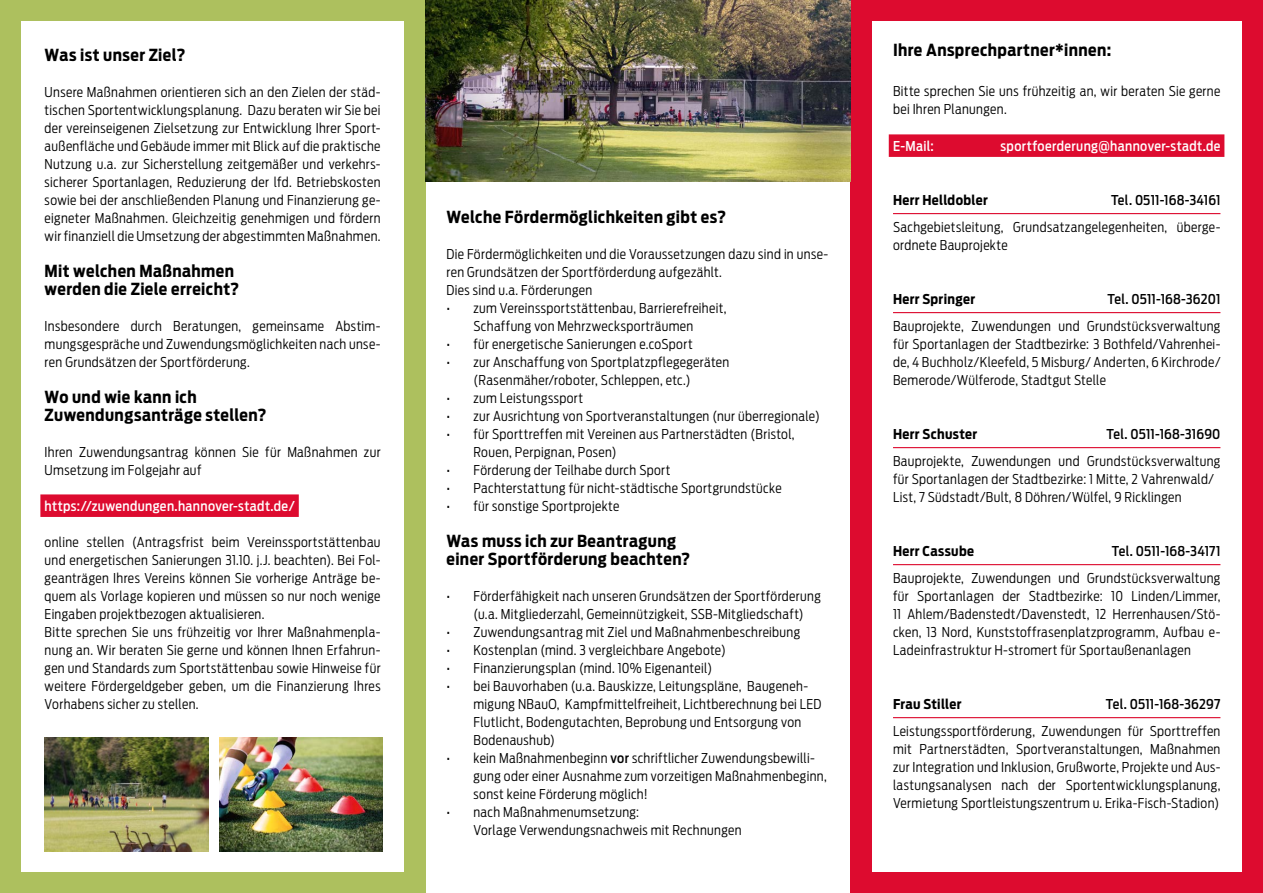
<style>
.page{position:relative;width:1263px;height:893px;background:#fff}
.page>*{position:absolute;margin:0;border:0;box-sizing:border-box;transform-origin:0 0}
.t1{font:700 16.5px/18px "Antenna Cond";letter-spacing:.025em;color:#000}
.t2{font:300 13.5px/18px "Antenna Cond";letter-spacing:.025em;color:#000}
.t3{font:500 13.5px "Antenna Cond";letter-spacing:.01em;color:#000}
.t4{font:500 13.5px "Antenna Cond";letter-spacing:.03em;color:#fff}
.t5{font:700 13.5px "Antenna Cond";letter-spacing:.025em;color:#000}
.s1{font-weight:500}
</style>
<div class="page">
<div style="left:0;top:0;width:425px;height:893px;background:#adc05e"></div>
<div style="left:21px;top:21px;width:383px;height:851px;background:#fff"></div>
<div style="left:40px;top:494px;width:259px;height:23px;background:#dd0b2f"></div>
<div style="left:850px;top:0;width:413px;height:893px;background:#dd0b2f"></div>
<div style="left:872px;top:21px;width:370px;height:851px;background:#fff"></div>
<div style="left:889px;top:134px;width:335px;height:23px;background:#dd0b2f"></div>
<hr style="left:893px;top:213px;width:327px;height:1px;background:#dd0b2f">
<hr style="left:893px;top:312px;width:327px;height:1px;background:#dd0b2f">
<hr style="left:893px;top:447px;width:327px;height:1px;background:#dd0b2f">
<hr style="left:893px;top:564px;width:327px;height:1px;background:#dd0b2f">
<hr style="left:893px;top:717px;width:327px;height:1px;background:#dd0b2f">
<img style="left:425px;top:0;width:425px;height:182px">
<img style="left:45px;top:738px;width:163px;height:113px">
<img style="left:219px;top:738px;width:164px;height:113px">
<p class="t1" style="left:45px;top:46px;width:143px">Was ist unser Ziel?</p>
<p class="t2" style="left:45px;top:83px;width:337px;text-align:justify">Unsere Maßnahmen orientieren sich an den Zielen der städ&shy;tischen Sportentwicklungsplanung. Dazu beraten wir Sie bei der vereinseigenen Zielsetzung zur Entwicklung Ihrer Sport&shy;außenfläche und Gebäude immer mit Blick auf die praktische Nutzung u.a. zur Sicherstellung zeitgemäßer und verkehrs&shy;sicherer Sportanlagen, Reduzierung der lfd. Betriebskosten sowie bei der anschließenden Planung und Finanzierung ge&shy;eigneter Maßnahmen. Gleichzeitig genehmigen und fördern wir finanziell die Umsetzung der abgestimmten Maßnahmen.</p>
<p class="t1" style="left:45px;top:262px;width:196px">Mit welchen Maßnahmen werden die Ziele erreicht?</p>
<p class="t2" style="left:45px;top:317px;width:337px;text-align:justify">Insbesondere durch Beratungen, gemeinsame Abstim&shy;mungsgespräche und Zuwendungsmöglichkeiten nach unse&shy;ren Grundsätzen der Sportförderung.</p>
<p class="t1" style="left:45px;top:388px;width:223px">Wo und wie kann ich<br>Zuwendungsanträge stellen?</p>
<p class="t2" style="left:45px;top:443px;width:337px">Ihren Zuwendungsantrag können Sie für Maßnahmen zur<br>Umsetzung im Folgejahr auf</p>
<p class="t4" style="left:45px;top:498px;width:252px">https://zuwendungen.hannover-stadt.de/</p>
<p class="t2" style="left:45px;top:533px;width:337px">online stellen (Antragsfrist beim Vereinssportstättenbau und energetischen Sanierungen 31.10. j.J. beachten). Bei Fol&shy;geanträgen Ihres Vereins können Sie vorherige Anträge be&shy;quem als Vorlage kopieren und müssen so nur noch wenige Eingaben projektbezogen aktualisieren.<br>Bitte sprechen Sie uns frühzeitig vor Ihrer Maßnahmenpla&shy;nung an. Wir beraten Sie gerne und können Ihnen Erfahrun&shy;gen und Standards zum Sportstättenbau sowie Hinweise für weitere Fördergeldgeber geben, um die Finanzierung Ihres Vorhabens sicher zu stellen.</p>
<p class="t1" style="left:446px;top:208px;width:281px">Welche Fördermöglichkeiten gibt es?</p>
<p class="t2" style="left:446px;top:245px;width:383px">Die Fördermöglichkeiten und die Voraussetzungen dazu sind in unse&shy;ren Grundsätzen der Sportförderdung aufgezählt.<br>Dies sind u.a. Förderungen</p>
<p class="t2" style="left:446px;top:299px;width:281px;text-align:center">• zum Vereinssportstättenbau, Barrierefreiheit,<br>Schaffung von Mehrzwecksporträumen</p>
<p class="t2" style="left:446px;top:335px;width:248px">• für energetische Sanierungen e.coSport</p>
<p class="t2" style="left:473px;top:353px;width:257px;text-indent:-27px">• zur Anschaffung von Sportplatzpflegegeräten (Rasenmäher/roboter, Schleppen, etc.)</p>
<p class="t2" style="left:446px;top:389px;width:138px">• zum Leistungssport</p>
<p class="t2" style="left:446px;top:407px;width:375px">• zur Ausrichtung von Sportveranstaltungen (nur überregionale)</p>
<p class="t2" style="left:473px;top:425px;width:323px;text-indent:-27px">• für Sporttreffen mit Vereinen aus Partnerstädten (Bristol,<br>Rouen, Perpignan, Posen)</p>
<p class="t2" style="left:446px;top:461px;width:225px">• Förderung der Teilhabe durch Sport</p>
<p class="t2" style="left:446px;top:479px;width:337px">• Pachterstattung für nicht-städtische Sportgrundstücke</p>
<p class="t2" style="left:446px;top:497px;width:174px">• für sonstige Sportprojekte</p>
<p class="t1" style="left:446px;top:532px;width:245px">Was muss ich zur Beantragung einer Sportförderung beachten?</p>
<p class="t2" style="left:473px;top:587px;width:349px;text-indent:-27px">• Förderfähigkeit nach unseren Grundsätzen der Sportförderung (u.a. Mitgliederzahl, Gemeinnützigkeit, SSB-Mitgliedschaft)</p>
<p class="t2" style="left:446px;top:623px;width:355px">• Zuwendungsantrag mit Ziel und Maßnahmenbeschreibung</p>
<p class="t2" style="left:446px;top:641px;width:281px">• Kostenplan (mind. 3 vergleichbare Angebote)</p>
<p class="t2" style="left:446px;top:659px;width:267px">• Finanzierungsplan (mind. 10% Eigenanteil)</p>
<p class="t2" style="left:473px;top:677px;width:349px;text-indent:-27px">• bei Bauvorhaben (u.a. Bauskizze, Leitungspläne, Baugeneh&shy;migung NBauO, Kampfmittelfreiheit, Lichtberechnung bei LED Flutlicht, Bodengutachten, Beprobung und Entsorgung von Bodenaushub)</p>
<p class="t2" style="left:473px;top:749px;width:355px;text-indent:-27px">• kein Maßnahmenbeginn <span class="s1">vor</span> schriftlicher Zuwendungsbewilli&shy;gung oder einer Ausnahme zum vorzeitigen Maßnahmenbeginn, sonst keine Förderung möglich!</p>
<p class="t2" style="left:473px;top:803px;width:270px;text-indent:-27px">• nach Maßnahmenumsetzung:<br>Vorlage Verwendungsnachweis mit Rechnungen</p>
<p class="t1" style="left:893px;top:41px;width:220px">Ihre Ansprechpartner*innen:</p>
<p class="t2" style="left:893px;top:82px;width:329px">Bitte sprechen Sie uns frühzeitig an, wir beraten Sie gerne bei Ihren Planungen.</p>
<p class="t4" style="left:893px;top:138px;width:42px">E-Mail:</p>
<p class="t4" style="left:1000px;top:138px;width:221px">sportfoerderung@hannover-stadt.de</p>
<p class="t5" style="left:893px;top:192px;width:96px">Herr Helldobler</p>
<p class="t3" style="left:1111px;top:192px;width:111px">Tel. 0511-168-34161</p>
<p class="t2" style="left:893px;top:218px;width:329px">Sachgebietsleitung, Grundsatzangelegenheiten, überge&shy;ordnete Bauprojekte</p>
<p class="t5" style="left:893px;top:291px;width:84px">Herr Springer</p>
<p class="t3" style="left:1107px;top:291px;width:114px">Tel. 0511-168-36201</p>
<p class="t2" style="left:893px;top:317px;width:329px;text-align:justify">Bauprojekte, Zuwendungen und Grundstücksverwaltung für Sportanlagen der Stadtbezirke: 3 Bothfeld/Vahrenhei&shy;de, 4 Buchholz/Kleefeld, 5 Misburg/ Anderten, 6 Kirchrode/ Bemerode/Wülferode, Stadtgut Stelle</p>
<p class="t5" style="left:893px;top:426px;width:86px">Herr Schuster</p>
<p class="t3" style="left:1106px;top:426px;width:115px">Tel. 0511-168-31690</p>
<p class="t2" style="left:893px;top:452px;width:329px">Bauprojekte, Zuwendungen und Grundstücksverwaltung für Sportanlagen der Stadtbezirke: 1 Mitte, 2 Vahrenwald/<br>List, 7 Südstadt/Bult, 8 Döhren/Wülfel, 9 Ricklingen</p>
<p class="t5" style="left:893px;top:543px;width:83px">Herr Cassube</p>
<p class="t3" style="left:1112px;top:543px;width:110px">Tel. 0511-168-34171</p>
<p class="t2" style="left:893px;top:569px;width:329px;text-align:justify">Bauprojekte, Zuwendungen und Grundstücksverwaltung für Sportanlagen der Stadtbezirke: 10 Linden/Limmer, 11 Ahlem/Badenstedt/Davenstedt, 12 Herrenhausen/Stö&shy;cken, 13 Nord, Kunststoffrasenplatzprogramm, Aufbau e-Ladeinfrastruktur H-stromert für Sportaußenanlagen</p>
<p class="t5" style="left:893px;top:696px;width:70px">Frau Stiller</p>
<p class="t3" style="left:1106px;top:696px;width:116px">Tel. 0511-168-36297</p>
<p class="t2" style="left:893px;top:722px;width:329px;text-align:justify">Leistungssportförderung, Zuwendungen für Sporttreffen mit Partnerstädten, Sportveranstaltungen, Maßnahmen zur Integration und Inklusion, Grußworte, Projekte und Aus&shy;lastungsanalysen nach der Sportentwicklungsplanung, Vermietung Sportleistungszentrum u. Erika-Fisch-Stadion)</p>
</div>
